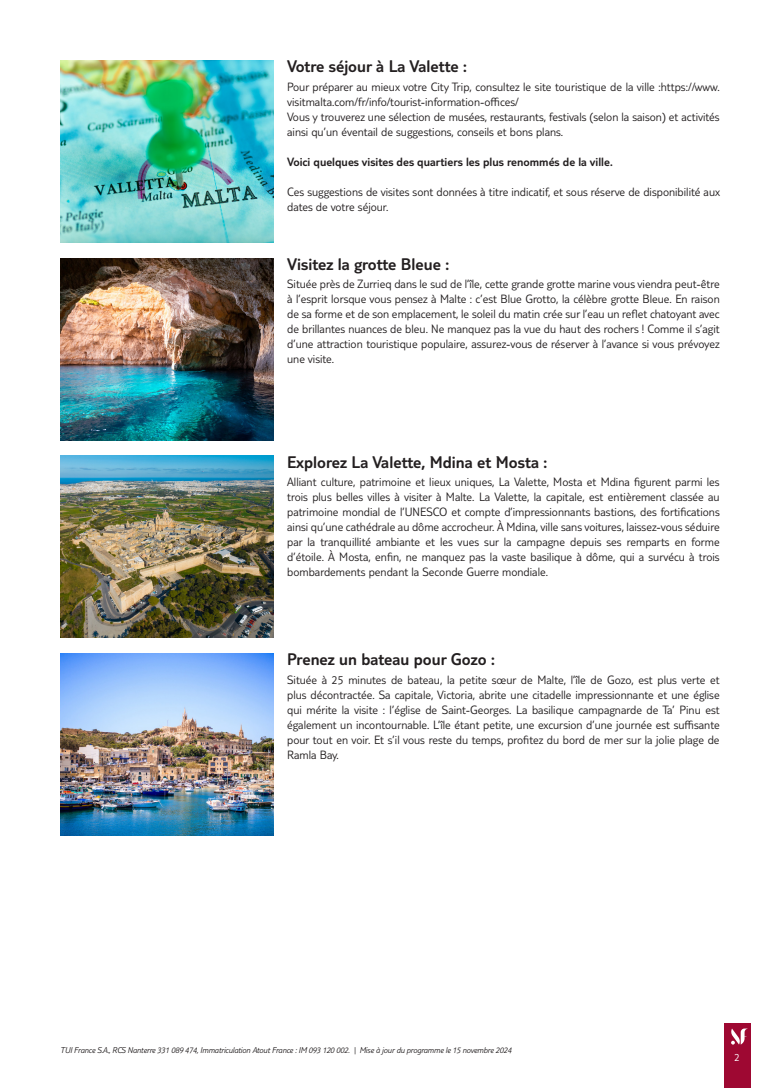
<style>
.page{position:relative;width:780px;height:1088px;background:#fff}
.page>*{position:absolute;margin:0;border:0;box-sizing:border-box;transform-origin:0 0}
.t1{font:300 17.5px "TUI Type";color:#231f20}
.t2{font:300 12.5px/15px "TUI Type";color:#231f20;text-align:justify}
.t3{font:300 12.5px "TUI Type";color:#231f20}
.t4{font:300 11.25px "TUI Type";color:#fff}
.t5{font:italic 300 8.75px "TUI Type";letter-spacing:-.02em;color:#231f20}
</style>
<div class="page">
<div style="left:724px;top:1023px;width:26px;height:65px;background:#9e0832"></div>
<svg style="left:731px;top:1028px;width:17px;height:16px"></svg>
<img style="left:60px;top:60px;width:213px;height:182px">
<img style="left:60px;top:258px;width:213px;height:182px">
<img style="left:60px;top:456px;width:213px;height:182px">
<img style="left:60px;top:654px;width:213px;height:182px">
<h1 class="t1" style="left:287px;top:56px;width:181px">Votre séjour à La Valette :</h1>
<p class="t2" style="left:287px;top:79px;width:434px;text-align:left">Pour préparer au mieux votre City Trip, consultez le site touristique de la ville :https://www. visitmalta.com/fr/info/tourist-information-offices/<br>Vous y trouverez une sélection de musées, restaurants, festivals (selon la saison) et activités ainsi qu’un éventail de suggestions, conseils et bons plans.</p>
<p class="t3" style="left:287px;top:154px;width:327px">Voici quelques visites des quartiers les plus renommés de la ville.</p>
<p class="t2" style="left:287px;top:184px;width:434px">Ces suggestions de visites sont données à titre indicatif, et sous réserve de disponibilité aux dates de votre séjour.</p>
<h1 class="t1" style="left:287px;top:254px;width:163px">Visitez la grotte Bleue :</h1>
<p class="t2" style="left:287px;top:276px;width:434px">Située près de Zurrieq dans le sud de l’île, cette grande grotte marine vous viendra peut-être à l’esprit lorsque vous pensez à Malte : c’est Blue Grotto, la célèbre grotte Bleue. En raison de sa forme et de son emplacement, le soleil du matin crée sur l’eau un reflet chatoyant avec de brillantes nuances de bleu. Ne manquez pas la vue du haut des rochers ! Comme il s’agit d’une attraction touristique populaire, assurez-vous de réserver à l’avance si vous prévoyez une visite.</p>
<h1 class="t1" style="left:287px;top:452px;width:261px">Explorez La Valette, Mdina et Mosta :</h1>
<p class="t2" style="left:287px;top:474px;width:434px">Alliant culture, patrimoine et lieux uniques, La Valette, Mosta et Mdina figurent parmi les trois plus belles villes à visiter à Malte. La Valette, la capitale, est entièrement classée au patrimoine mondial de l’UNESCO et compte d’impressionnants bastions, des fortifications ainsi qu’une cathédrale au dôme accrocheur. À Mdina, ville sans voitures, laissez-vous séduire par la tranquillité ambiante et les vues sur la campagne depuis ses remparts en forme d’étoile. À Mosta, enfin, ne manquez pas la vaste basilique à dôme, qui a survécu à trois bombardements pendant la Seconde Guerre mondiale.</p>
<h1 class="t1" style="left:287px;top:649px;width:209px">Prenez un bateau pour Gozo :</h1>
<p class="t2" style="left:287px;top:672px;width:434px">Située à 25 minutes de bateau, la petite sœur de Malte, l’île de Gozo, est plus verte et plus décontractée. Sa capitale, Victoria, abrite une citadelle impressionnante et une église qui mérite la visite : l’église de Saint-Georges. La basilique campagnarde de Ta’ Pinu est également un incontournable. L’île étant petite, une excursion d’une journée est suffisante pour tout en voir. Et s’il vous reste du temps, profitez du bord de mer sur la jolie plage de Ramla Bay.</p>
<p class="t5" style="left:60px;top:1045px;width:452px">TUI France S.A., RCS Nanterre 331 089 474, Immatriculation Atout France : IM 093 120 002. | Mise à jour du programme le 15 novembre 2024</p>
<p class="t4" style="left:734px;top:1050px;width:7px">2</p>
</div>
